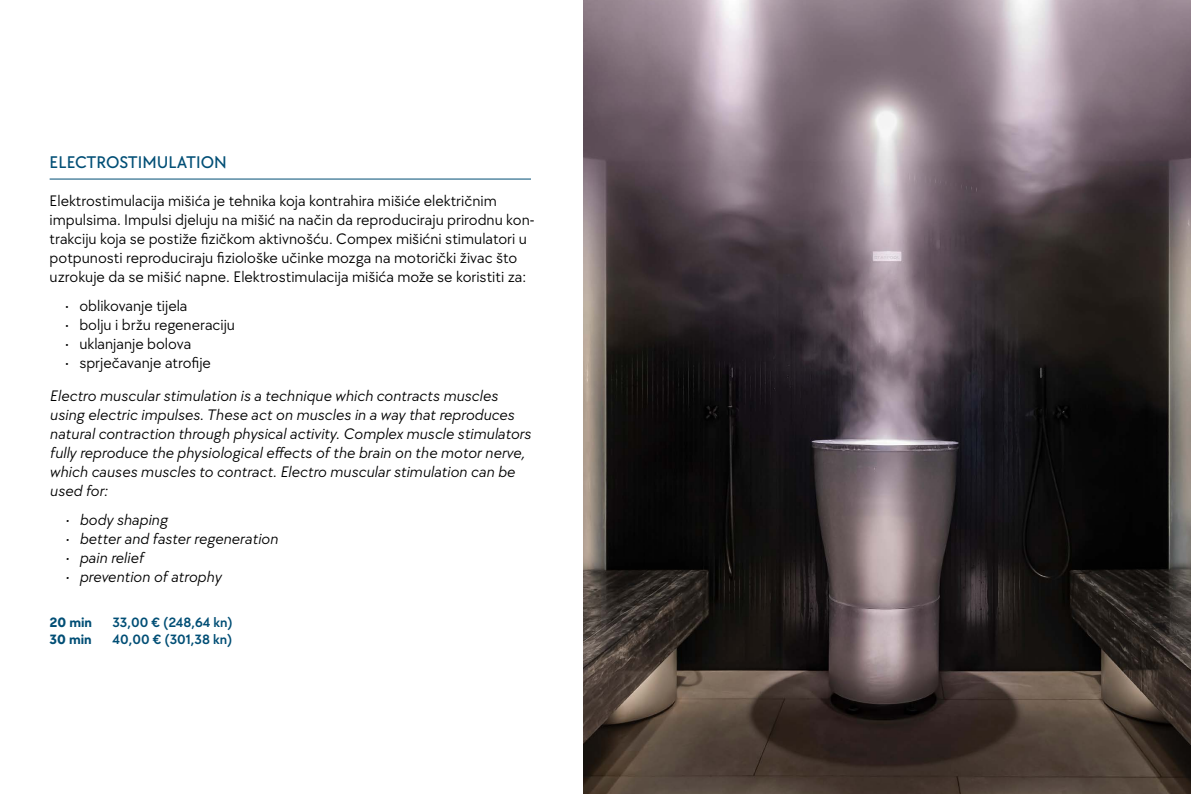
<style>
.page{position:relative;width:1191px;height:794px;background:#fff}
.page>*{position:absolute;margin:0;border:0;box-sizing:border-box;transform-origin:0 0}
.t1{font:500 17.5px "TT Chocolates";color:#004e75}
.t2{font:15.75px/18.9px "TT Chocolates";color:#000}
.t3{font:italic 15.75px/18.9px "TT Chocolates";color:#000}
.t4{font:600 14px "TT Chocolates";color:#004e75}
.t5{font:700 14px "TT Chocolates";color:#004e75}
</style>
<div class="page">
<img style="left:583px;top:0;width:608px;height:794px">
<hr style="left:50px;top:179px;width:481px;height:1px;background:#004e75">
<p class="t1" style="left:50px;top:150px;width:179px">ELECTROSTIMULATION</p>
<p class="t2" style="left:50px;top:191px;width:486px">Elektrostimulacija mišića je tehnika koja kontrahira mišiće električnim impulsima. Impulsi djeluju na mišić na način da reproduciraju prirodnu kon&shy;trakciju koja se postiže fizičkom aktivnošću. Compex mišićni stimulatori u potpunosti reproduciraju fiziološke učinke mozga na motorički živac što uzrokuje da se mišić napne. Elektrostimulacija mišića može se koristiti za:</p>
<p class="t2" style="left:64px;top:296px;width:124px">• oblikovanje tijela</p>
<p class="t2" style="left:64px;top:314px;width:172px">• bolju i bržu regeneraciju</p>
<p class="t2" style="left:64px;top:333px;width:128px">• uklanjanje bolova</p>
<p class="t2" style="left:64px;top:352px;width:148px">• sprječavanje atrofije</p>
<p class="t3" style="left:50px;top:386px;width:483px">Electro muscular stimulation is a technique which contracts muscles using electric impulses. These act on muscles in a way that reproduces natural contraction through physical activity. Complex muscle stimulators fully reproduce the physiological effects of the brain on the motor nerve, which causes muscles to contract. Electro muscular stimulation can be used for:</p>
<p class="t3" style="left:64px;top:509px;width:105px">• body shaping</p>
<p class="t3" style="left:64px;top:528px;width:215px">• better and faster regeneration</p>
<p class="t3" style="left:64px;top:547px;width:80px">• pain relief</p>
<p class="t3" style="left:64px;top:566px;width:158px">• prevention of atrophy</p>
<p class="t5" style="left:50px;top:612px;width:44px">20 min</p>
<p class="t4" style="left:113px;top:613px;width:122px">33,00 € (248,64 kn)</p>
<p class="t5" style="left:50px;top:629px;width:44px">30 min</p>
<p class="t4" style="left:113px;top:629px;width:121px">40,00 € (301,38 kn)</p>
</div>
